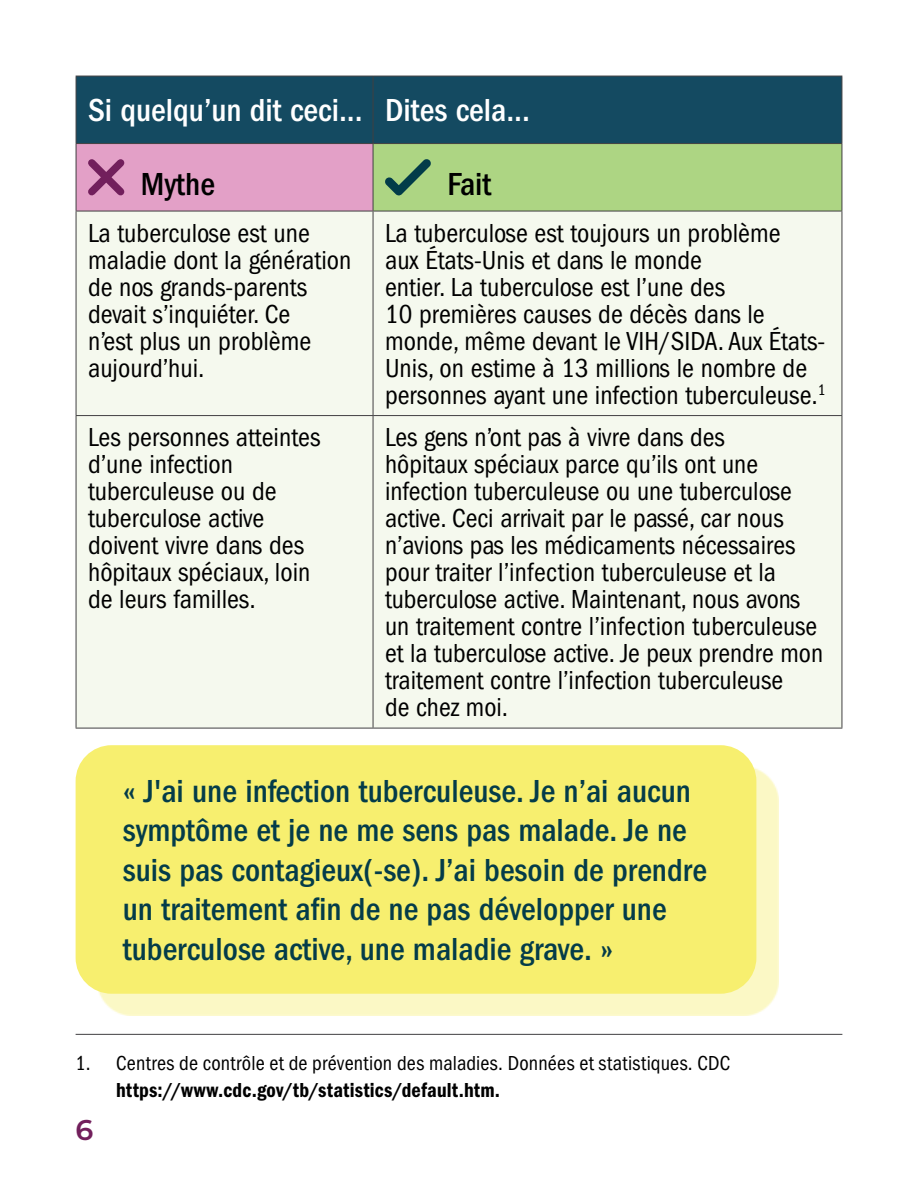
<style>
.page{position:relative;width:918px;height:1188px;background:#fff}
.page>*{position:absolute;margin:0;border:0;box-sizing:border-box;transform-origin:0 0}
.Box_Yellow{font:500 condensed 33px/39.6px "Franklin Gothic LT Pro";color:#043c49}
.Chart_White{font:500 condensed 33px "Franklin Gothic LT Pro";color:#fff}
.Myth___Fact{font:500 condensed 33px "Franklin Gothic LT Pro";color:#000}
.t1{font:600 28.5px "Montserrat";color:#721f5c}
.Chart_Black{font:condensed 27px/27px "Franklin Gothic LT Pro";color:#000}
.t2{font:condensed 21px/27px "Franklin Gothic LT Pro";letter-spacing:.01em;color:#000}
.s1{font-family:"Franklin Gothic LT Pro Cn Dm";font-stretch:normal}
</style>
<div class="page">
<div style="left:77px;top:77px;width:764px;height:66px;background:#144a61"></div>
<div style="left:76px;top:144px;width:297px;height:67px;background:#e3a0c7"></div>
<div style="left:373px;top:144px;width:469px;height:67px;background:#add583"></div>
<div style="left:77px;top:212px;width:764px;height:516px;background:#f5f9ee"></div>
<hr style="left:76px;top:76px;width:297px;height:1px;background:#414042">
<hr style="left:76px;top:77px;width:1px;height:66px;background:#414042">
<hr style="left:373px;top:76px;width:469px;height:1px;background:#414042">
<hr style="left:373px;top:77px;width:1px;height:66px;background:#414042">
<hr style="left:841px;top:77px;width:1px;height:66px;background:#414042">
<hr style="left:76px;top:143px;width:297px;height:1px;background:#414042">
<hr style="left:373px;top:143px;width:469px;height:1px;background:#414042">
<hr style="left:76px;top:144px;width:1px;height:67px;background:#414042">
<hr style="left:373px;top:144px;width:1px;height:67px;background:#414042">
<hr style="left:841px;top:144px;width:1px;height:67px;background:#414042">
<hr style="left:76px;top:211px;width:297px;height:1px;background:#414042">
<hr style="left:76px;top:211px;width:1px;height:204px;background:#414042">
<hr style="left:373px;top:211px;width:469px;height:1px;background:#414042">
<hr style="left:373px;top:211px;width:1px;height:204px;background:#414042">
<hr style="left:841px;top:211px;width:1px;height:204px;background:#414042">
<hr style="left:76px;top:415px;width:297px;height:1px;background:#414042">
<hr style="left:76px;top:416px;width:1px;height:312px;background:#414042">
<hr style="left:373px;top:415px;width:469px;height:1px;background:#414042">
<hr style="left:373px;top:416px;width:1px;height:312px;background:#414042">
<hr style="left:841px;top:416px;width:1px;height:312px;background:#414042">
<hr style="left:76px;top:728px;width:297px;height:1px;background:#414042">
<hr style="left:373px;top:728px;width:469px;height:1px;background:#414042">
<svg style="left:88px;top:159px;width:37px;height:37px"></svg>
<svg style="left:385px;top:159px;width:46px;height:36px"></svg>
<hr style="left:76px;top:1034px;width:766px;height:1px;background:#414042">
<div style="left:97px;top:767px;width:681px;height:248px;background:#fbf8c5"></div>
<div style="left:76px;top:745px;width:680px;height:249px;background:#f7ef6f;border-radius:36px"></div>
<p class="Chart_White" style="left:88px;top:91px;width:276px">Si quelqu’un dit ceci...</p>
<p class="Chart_White" style="left:385px;top:91px;width:146px">Dites cela...</p>
<p class="Myth___Fact" style="left:141px;top:166px;width:76px">Mythe</p>
<p class="Myth___Fact" style="left:447px;top:166px;width:46px">Fait</p>
<p class="Chart_Black" style="left:88px;top:219px;width:265px">La tuberculose est une maladie dont la génération de nos grands-parents devait s’inquiéter. Ce<br>n’est plus un problème aujourd’hui.</p>
<p class="Chart_Black" style="left:385px;top:219px;width:442px">La tuberculose est toujours un problème<br>aux États-Unis et dans le monde<br>entier. La tuberculose est l’une des<br>10 premières causes de décès dans le monde, même devant le VIH/SIDA. Aux États-Unis, on estime à 13 millions le nombre de personnes ayant une infection tuberculeuse.<sup>1</sup></p>
<p class="Chart_Black" style="left:88px;top:424px;width:234px">Les personnes atteintes d’une infection tuberculeuse ou de tuberculose active doivent vivre dans des hôpitaux spéciaux, loin de leurs familles.</p>
<p class="Chart_Black" style="left:385px;top:424px;width:440px">Les gens n’ont pas à vivre dans des<br>hôpitaux spéciaux parce qu’ils ont une infection tuberculeuse ou une tuberculose active. Ceci arrivait par le passé, car nous n’avions pas les médicaments nécessaires pour traiter l’infection tuberculeuse et la tuberculose active. Maintenant, nous avons un traitement contre l’infection tuberculeuse et la tuberculose active. Je peux prendre mon traitement contre l’infection tuberculeuse<br>de chez moi.</p>
<p class="Box_Yellow" style="left:123px;top:771px;width:586px">« J'ai une infection tuberculeuse. Je n’ai aucun symptôme et je ne me sens pas malade. Je ne suis pas contagieux(-se). J’ai besoin de prendre un traitement afin de ne pas développer une tuberculose active, une maladie grave. »</p>
<p class="t2" style="left:116px;top:1050px;width:616px;text-indent:-40px">1. Centres de contrôle et de prévention des maladies. Données et statistiques. CDC <span class="s1">https://www.cdc.gov/tb/statistics/default.htm.</span></p>
<p class="t1" style="left:76px;top:1110px;width:19px">6</p>
</div>
